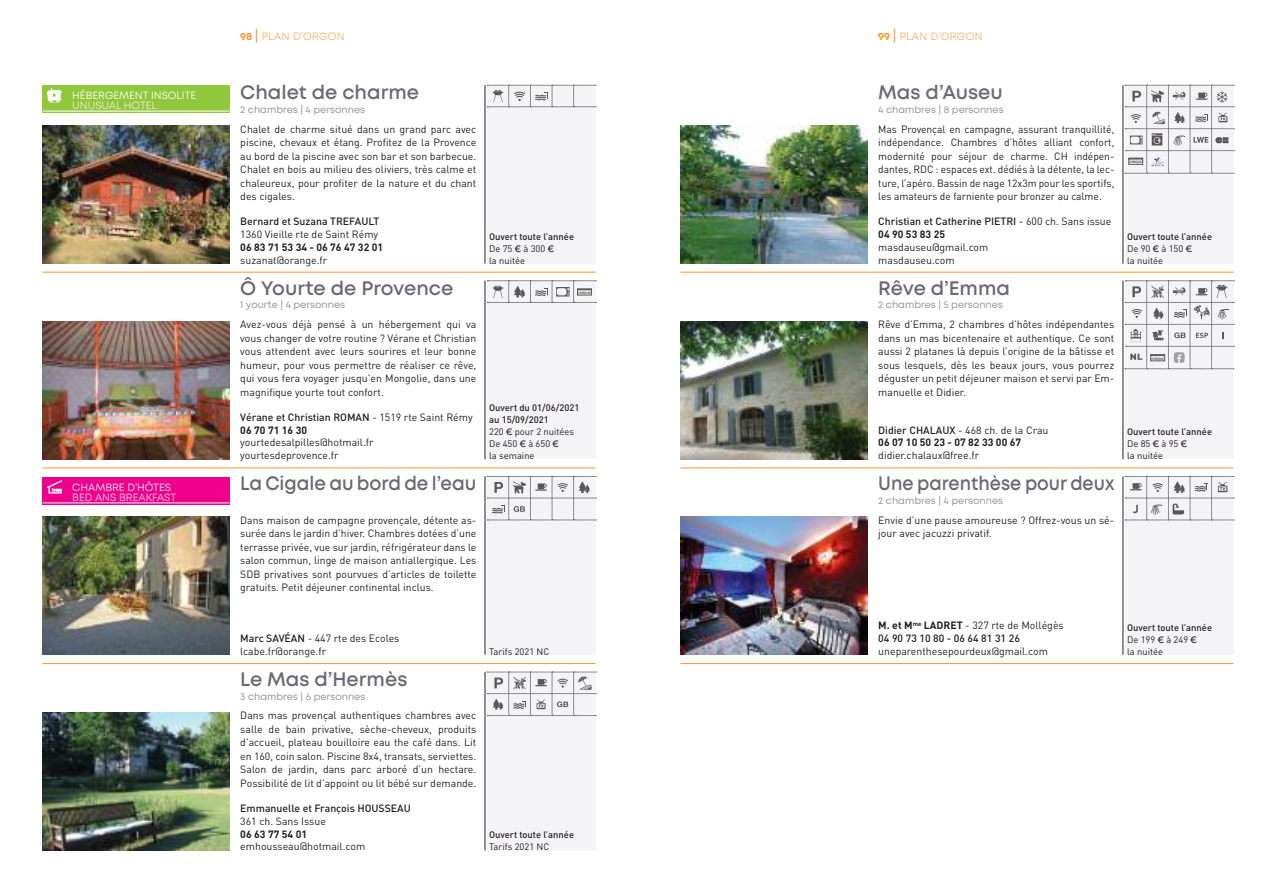
<style>
.page{position:relative;width:1276px;height:893px;background:#fff}
.page>*{position:absolute;margin:0;border:0;box-sizing:border-box;transform-origin:0 0}
.t1{font:600 19.5px "Mont";color:#6e6876}
.t2{font:600 19.5px "Mont";color:#6e6876;scale:.94 1}
.t3{font:600 19.5px "Mont";color:#6e6876;scale:.91 1}
.t4{font:10.5px/13.5px "DIN";color:#241f1f;text-align:justify}
.t5{font:500 10.5px/12.8px "DIN";color:#241f1f}
.t6{font:700 10.5px/12.8px "DIN";color:#241f1f}
.t7{font:10.5px "Mont";color:#fff}
.t8{font:300 10.5px "Mont";letter-spacing:.03em;color:#fa9529}
.t9{font:10.5px "Mont";color:#ffd8e6}
.t10{font:10.5px "Mont";color:#edf3d6}
.t11{font:9.75px "Mont";color:#969698}
.t12{font:500 9.3px/12px "DIN";color:#241f1f}
.t13{font:9.3px/12px "DIN";color:#241f1f}
.t14{font:700 3.45px "Myriad Pro";color:#5a5758}
.s1{font-weight:700}
.s2{font-weight:400;font-size:13.5px}
.s3{font-weight:400}
.s4{font-weight:500}
.s5{font-family:"LT Euro Money";font-weight:400}
.s6{font-family:"LT Euro Money"}
</style>
<div class="page">
<div style="left:487px;top:85px;width:108px;height:179px;background:#f4f3f5"></div>
<div style="left:487px;top:281px;width:108px;height:178px;background:#f4f3f5"></div>
<div style="left:487px;top:476px;width:108px;height:179px;background:#f4f3f5"></div>
<div style="left:487px;top:672px;width:108px;height:178px;background:#f4f3f5"></div>
<hr style="left:43px;top:272px;width:552px;height:1px;background:#fa9529">
<hr style="left:680px;top:272px;width:553px;height:1px;background:#fa9529">
<hr style="left:43px;top:468px;width:552px;height:1px;background:#fa9529">
<hr style="left:680px;top:468px;width:553px;height:1px;background:#fa9529">
<hr style="left:43px;top:663px;width:552px;height:1px;background:#fa9529">
<hr style="left:680px;top:663px;width:553px;height:1px;background:#fa9529">
<div style="left:1125px;top:85px;width:108px;height:179px;background:#f4f3f5"></div>
<div style="left:1125px;top:281px;width:108px;height:178px;background:#f4f3f5"></div>
<div style="left:1125px;top:476px;width:108px;height:179px;background:#f4f3f5"></div>
<img style="left:43px;top:125px;width:187px;height:139px">
<img style="left:680px;top:125px;width:187px;height:139px">
<img style="left:43px;top:321px;width:187px;height:138px">
<img style="left:680px;top:321px;width:187px;height:138px">
<img style="left:43px;top:517px;width:187px;height:138px">
<img style="left:680px;top:517px;width:187px;height:138px">
<img style="left:43px;top:712px;width:187px;height:138px">
<hr style="left:485px;top:85px;width:1px;height:179px;background:#241f1f">
<hr style="left:1122px;top:85px;width:1px;height:179px;background:#241f1f">
<hr style="left:485px;top:281px;width:1px;height:178px;background:#241f1f">
<hr style="left:1122px;top:281px;width:1px;height:178px;background:#241f1f">
<hr style="left:485px;top:476px;width:1px;height:179px;background:#241f1f">
<hr style="left:1122px;top:476px;width:1px;height:179px;background:#241f1f">
<hr style="left:485px;top:672px;width:1px;height:178px;background:#241f1f">
<svg style="left:487px;top:85px;width:109px;height:23px"></svg>
<svg style="left:487px;top:281px;width:109px;height:22px"></svg>
<div style="left:43px;top:477px;width:187px;height:27px;background:#ee008c"></div>
<hr style="left:43px;top:503px;width:187px;height:1px;background:#fff">
<svg style="left:47px;top:480px;width:15px;height:14px"></svg>
<div style="left:43px;top:85px;width:187px;height:28px;background:#90c73d"></div>
<hr style="left:43px;top:111px;width:187px;height:1px;background:#fff">
<svg style="left:47px;top:88px;width:15px;height:15px"></svg>
<svg style="left:487px;top:476px;width:109px;height:45px"></svg>
<svg style="left:487px;top:672px;width:109px;height:44px"></svg>
<svg style="left:1124px;top:85px;width:110px;height:89px"></svg>
<svg style="left:1125px;top:476px;width:109px;height:45px"></svg>
<svg style="left:1124px;top:281px;width:110px;height:89px"></svg>
<p class="t7" style="left:72px;top:89px;width:125px">HÉBERGEMENT INSOLITE</p>
<p class="t10" style="left:72px;top:99px;width:86px">UNUSUAL HOTEL</p>
<p class="t7" style="left:72px;top:480px;width:100px">CHAMBRE D’HÔTES</p>
<p class="t9" style="left:72px;top:491px;width:105px">BED ANS BREAKFAST</p>
<p class="t8" style="left:240px;top:29px;width:106px"><span class="s1">98</span> <span class="s2">|</span> PLAN D’ORGON</p>
<p class="t8" style="left:878px;top:29px;width:106px"><span class="s1">99</span> <span class="s2">|</span> PLAN D’ORGON</p>
<h1 class="t1" style="left:240px;top:80px;width:180px">Chalet de charme</h1>
<p class="t11" style="left:240px;top:103px;width:126px">2 chambres | 4 personnes</p>
<p class="t4" style="left:240px;top:122px;width:237px">Chalet de charme situé dans un grand parc avec piscine, chevaux et étang. Profitez de la Provence au bord de la piscine avec son bar et son barbecue.<br>Chalet en bois au milieu des oliviers, très calme et chaleureux, pour profiter de la nature et du chant des cigales.</p>
<h1 class="t1" style="left:878px;top:80px;width:126px">Mas d’Auseu</h1>
<p class="t11" style="left:878px;top:103px;width:127px">4 chambres | 8 personnes</p>
<p class="t4" style="left:878px;top:122px;width:237px">Mas Provençal en campagne, assurant tranquillité, indépendance. Chambres d’hôtes alliant confort, modernité pour séjour de charme. CH indépen&shy;dantes, RDC : espaces ext. dédiés à la détente, la lec&shy;ture, l’apéro. Bassin de nage 12x3m pour les sportifs, les amateurs de farniente pour bronzer au calme.</p>
<p class="t14" style="left:1129px;top:160px;width:14px">CHEQUE</p>
<p class="t5" style="left:240px;top:215px;width:141px">Bernard et Suzana TREFAULT</p>
<p class="t4" style="left:240px;top:227px;width:139px">1360 Vieille rte de Saint Rémy</p>
<p class="t6" style="left:240px;top:240px;width:144px">06 83 71 53 34 - 06 76 47 32 01</p>
<p class="t4" style="left:240px;top:253px;width:88px">suzanat@orange.fr</p>
<h1 class="t1" style="left:240px;top:275px;width:214px">Ô Yourte de Provence</h1>
<p class="t11" style="left:240px;top:299px;width:106px">1 yourte | 4 personnes</p>
<p class="t4" style="left:240px;top:317px;width:237px">Avez-vous déjà pensé à un hébergement qui va vous changer de votre routine ? Vérane et Christian vous attendent avec leurs sourires et leur bonne humeur, pour vous permettre de réaliser ce rêve, qui vous fera voyager jusqu’en Mongolie, dans une magnifique yourte tout confort.</p>
<p class="t5" style="left:240px;top:410px;width:234px">Vérane et Christian ROMAN <span class="s3">- 1519 rte Saint Rémy<br></span><span class="s1">06 70 71 16 30</span></p>
<p class="t4" style="left:240px;top:436px;width:135px;line-height:12.8px">yourtedesalpilles@hotmail.fr yourtesdeprovence.fr</p>
<h1 class="t2" style="left:240px;top:471px;width:253px">La Cigale au bord de l’eau</h1>
<p class="t4" style="left:240px;top:513px;width:237px">Dans maison de campagne provençale, détente as&shy;surée dans le jardin d’hiver. Chambres dotées d’une terrasse privée, vue sur jardin, réfrigérateur dans le salon commun, linge de maison antiallergique. Les SDB privatives sont pourvues d’articles de toilette gratuits. Petit déjeuner continental inclus.</p>
<p class="t4" style="left:240px;top:632px;width:161px;line-height:12.8px"><span class="s4">Marc SAVÉAN</span> - 447 rte des Ecoles lcabe.fr@orange.fr</p>
<h1 class="t1" style="left:240px;top:667px;width:169px">Le Mas d’Hermès</h1>
<p class="t11" style="left:240px;top:690px;width:127px">3 chambres | 6 personnes</p>
<p class="t4" style="left:240px;top:709px;width:237px">Dans mas provençal authentiques chambres avec salle de bain privative, sèche-cheveux, produits d’accueil, plateau bouilloire eau the café dans. Lit en 160, coin salon. Piscine 8x4, transats, serviettes.<br>Salon de jardin, dans parc arboré d’un hectare.<br>Possibilité de lit d’appoint ou lit bébé sur demande.</p>
<p class="t5" style="left:240px;top:802px;width:172px">Emmanuelle et François HOUSSEAU</p>
<p class="t4" style="left:240px;top:814px;width:87px">361 ch. Sans Issue</p>
<p class="t6" style="left:240px;top:827px;width:68px">06 63 77 54 01</p>
<p class="t4" style="left:240px;top:840px;width:126px">emhousseau@hotmail.com</p>
<p class="t5" style="left:878px;top:215px;width:235px">Christian et Catherine PIETRI <span class="s3">- 600 ch. Sans issue<br></span><span class="s1">04 90 53 83 25</span></p>
<p class="t4" style="left:878px;top:240px;width:112px;line-height:12.8px">masdauseu@gmail.com masdauseu.com</p>
<p class="t12" style="left:489px;top:230px;width:86px">Ouvert toute l’année<br><span class="s3">De 75</span> <span class="s5">d</span> <span class="s3">à 300</span> <span class="s5">d<br></span><span class="s3">la nuitée</span></p>
<p class="t12" style="left:1127px;top:230px;width:86px">Ouvert toute l’année<br><span class="s3">De 90</span> <span class="s5">d</span> <span class="s3">à 150</span> <span class="s5">d<br></span><span class="s3">la nuitée</span></p>
<p class="t14" style="left:578px;top:290px;width:14px">CHEQUE</p>
<p class="t13" style="left:489px;top:402px;width:92px"><span class="s4">Ouvert du 01/06/2021 au 15/09/2021<br></span>220 <span class="s6">d</span> pour 2 nuitées<br>De 450 <span class="s6">d</span> à 650 <span class="s6">d<br></span>la semaine</p>
<p class="t13" style="left:489px;top:645px;width:62px">Tarifs 2021 NC</p>
<p class="t12" style="left:489px;top:829px;width:86px">Ouvert toute l’année</p>
<p class="t13" style="left:489px;top:841px;width:62px">Tarifs 2021 NC</p>
<h1 class="t1" style="left:878px;top:275px;width:133px">Rêve d’Emma</h1>
<p class="t11" style="left:878px;top:299px;width:126px">2 chambres | 5 personnes</p>
<p class="t4" style="left:878px;top:317px;width:237px">Rêve d’Emma, 2 chambres d’hôtes indépendantes dans un mas bicentenaire et authentique. Ce sont aussi 2 platanes là depuis l’origine de la bâtisse et sous lesquels, dès les beaux jours, vous pourrez déguster un petit déjeuner maison et servi par Em&shy;manuelle et Didier.</p>
<p class="t6" style="left:878px;top:423px;width:172px"><span class="s4">Didier CHALAUX</span> <span class="s3">- 468 ch. de la Crau<br></span>06 07 10 50 23 - 07 82 33 00 67</p>
<p class="t4" style="left:878px;top:448px;width:102px">didier.chalaux@free.fr</p>
<h1 class="t3" style="left:878px;top:471px;width:261px">Une parenthèse pour deux</h1>
<p class="t11" style="left:878px;top:494px;width:126px">2 chambres | 4 personnes</p>
<p class="t4" style="left:878px;top:513px;width:237px">Envie d’une pause amoureuse ? Offrez-vous un sé&shy;jour avec jacuzzi privatif.</p>
<p class="t14" style="left:1151px;top:356px;width:14px">CHEQUE</p>
<p class="t12" style="left:1127px;top:425px;width:86px">Ouvert toute l’année<br><span class="s3">De 85</span> <span class="s5">d</span> <span class="s3">à 95</span> <span class="s5">d<br></span><span class="s3">la nuitée</span></p>
<p class="t5" style="left:878px;top:619px;width:187px"><span class="s1">M. et M</span><sup>me</sup> <span class="s1">LADRET</span> <span class="s3">- 327 rte de Mollégès<br></span>04 90 73 10 80 - 06 64 81 31 26</p>
<p class="t4" style="left:878px;top:644px;width:171px">uneparenthesepourdeux@gmail.com</p>
<p class="t12" style="left:1127px;top:621px;width:86px">Ouvert toute l’année<br><span class="s3">De 199</span> <span class="s5">d</span> <span class="s3">à 249</span> <span class="s5">d<br></span><span class="s3">la nuitée</span></p>
</div>
